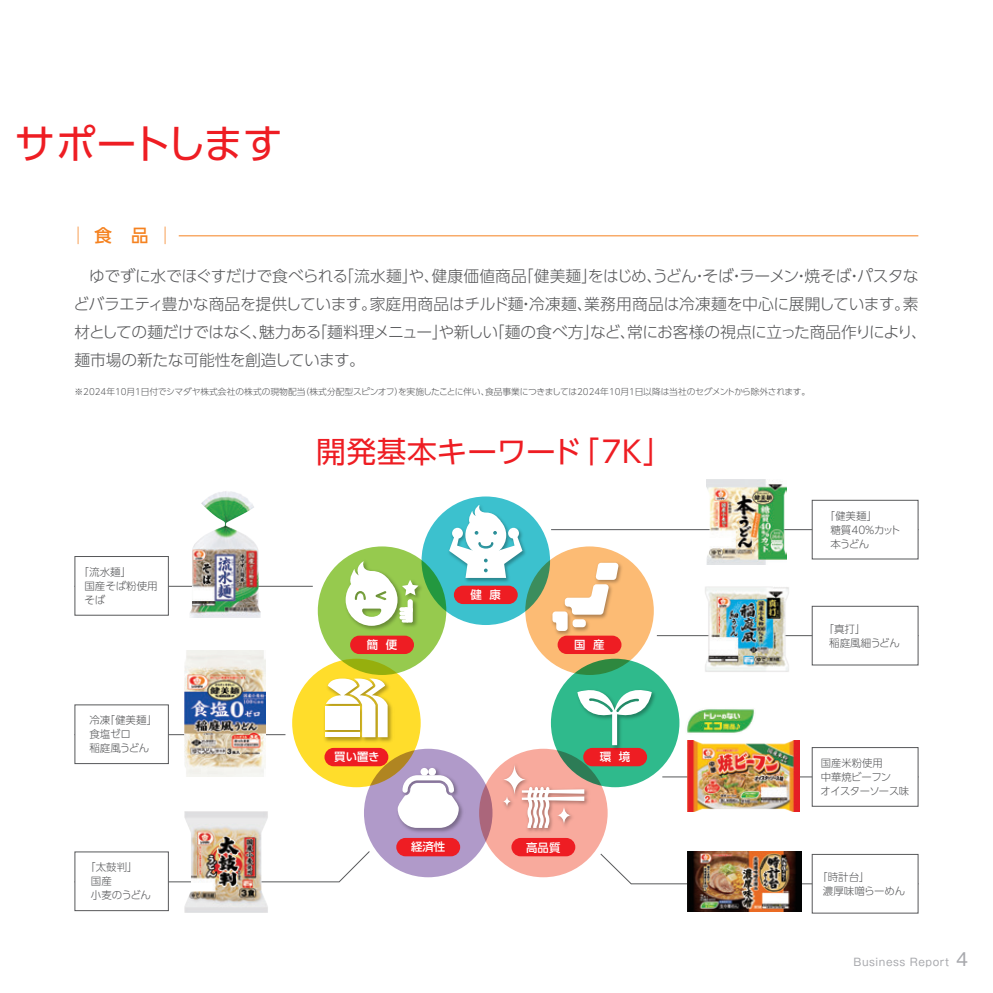
<style>
.page{position:relative;width:993px;height:993px;background:#fff}
.page>*{position:absolute;margin:0;border:0;box-sizing:border-box;transform-origin:0 0}
.t1{font:40.25px "UD Shin Go Pro";letter-spacing:-.045em;color:#ee1d23}
.t2{font:29.75px "UD Shin Go Pro";letter-spacing:.015em;color:#ee1d23}
.t3{font:500 17.5px "UD Shin Go Pro";color:#f58220}
.t4{font:300 15.75px/28px "UD Shin Go Pro";letter-spacing:-.02em;color:#57585a}
.t5{font:500 11.38px "UD Shin Go Pro";color:#fff}
.t6{font:300 10.5px/14px "UD Shin Go Pro";color:#57585a}
.t7{font:300 10.5px/14px "UD Shin Go Pro";letter-spacing:-.03em;color:#57585a}
.t8{font:300 10.5px/14px "UD Shin Go Pro";letter-spacing:-.02em;color:#57585a}
.t9{font:10.5px "Gothic MB101 Pr 5";letter-spacing:.05em;color:#a8a9ad}
.t10{font:300 8.75px "UD Shin Go Pro";letter-spacing:-.02em;color:#57585a}
.s1{font-size:17.5px}
</style>
<div class="page">
<div style="left:421px;top:496px;width:129px;height:128px;background:#3cc1ce;border-radius:50%"></div>
<div style="left:525px;top:546px;width:128px;height:128px;background:#fcbb74;border-radius:50%"></div>
<div style="left:550px;top:658px;width:129px;height:129px;background:#2fba8c;border-radius:50%"></div>
<div style="left:479px;top:748px;width:128px;height:129px;background:#f8aa9d;border-radius:50%"></div>
<div style="left:364px;top:748px;width:128px;height:129px;background:#b09ac9;border-radius:50%"></div>
<div style="left:292px;top:658px;width:128px;height:129px;background:#ffdd2b;border-radius:50%"></div>
<svg style="left:318px;top:546px;width:128px;height:128px;background:#8ec248"></svg>
<img style="left:342px;top:557px;width:83px;height:75px">
<svg style="left:345px;top:561px;width:73px;height:64px"></svg>
<img style="left:446px;top:501px;width:82px;height:81px">
<svg style="left:449px;top:504px;width:73px;height:73px"></svg>
<div style="left:453px;top:585px;width:64px;height:19px;background:#ee1d23;border-radius:9px"></div>
<div style="left:557px;top:635px;width:64px;height:18px;background:#ee1d23;border-radius:9px"></div>
<div style="left:583px;top:747px;width:64px;height:19px;background:#ee1d23;border-radius:9px"></div>
<div style="left:511px;top:837px;width:64px;height:19px;background:#ee1d23;border-radius:9px"></div>
<div style="left:324px;top:747px;width:64px;height:19px;background:#ee1d23;border-radius:9px"></div>
<div style="left:396px;top:837px;width:64px;height:19px;background:#ee1d23;border-radius:9px"></div>
<div style="left:350px;top:635px;width:64px;height:18px;background:#ee1d23;border-radius:9px"></div>
<img style="left:324px;top:674px;width:69px;height:68px">
<svg style="left:326px;top:678px;width:61px;height:59px;background:#f2e9bb"></svg>
<div style="left:325px;top:706px;width:34px;height:23px;background:#fff"></div>
<div style="left:325px;top:732px;width:34px;height:5px;background:#fff"></div>
<img style="left:498px;top:759px;width:92px;height:73px">
<svg style="left:521px;top:786px;width:63px;height:41px"></svg>
<svg style="left:502px;top:763px;width:24px;height:32px"></svg>
<svg style="left:556px;top:805px;width:15px;height:19px"></svg>
<svg style="left:502px;top:795px;width:9px;height:11px"></svg>
<img style="left:394px;top:764px;width:69px;height:68px">
<svg style="left:397px;top:775px;width:61px;height:52px;background:#e9e5ee"></svg>
<div style="left:420px;top:767px;width:8px;height:8px;background:#fff;border-radius:50%"></div>
<div style="left:428px;top:767px;width:8px;height:8px;background:#fff;border-radius:50%"></div>
<img style="left:548px;top:559px;width:74px;height:78px">
<svg style="left:552px;top:562px;width:66px;height:68px"></svg>
<img style="left:585px;top:692px;width:70px;height:59px">
<svg style="left:577px;top:690px;width:74px;height:55px"></svg>
<hr style="left:662px;top:776px;width:256px;height:1px;background:#57585a">
<hr style="left:74px;top:734px;width:211px;height:1px;background:#57585a">
<svg style="left:74px;top:851px;width:296px;height:31px"></svg>
<svg style="left:600px;top:852px;width:211px;height:32px"></svg>
<hr style="left:656px;top:635px;width:262px;height:1px;background:#57585a">
<hr style="left:74px;top:585px;width:239px;height:1px;background:#57585a">
<img style="left:189px;top:491px;width:71px;height:126px">
<img style="left:184px;top:811px;width:84px;height:101px">
<img style="left:687px;top:709px;width:67px;height:24px">
<img style="left:184px;top:650px;width:81px;height:126px">
<div style="left:811px;top:747px;width:107px;height:59px;background:#fff;border:1px solid #57585a"></div>
<div style="left:811px;top:853px;width:107px;height:60px;background:#fff;border:1px solid #57585a"></div>
<div style="left:811px;top:606px;width:107px;height:59px;background:#fff;border:1px solid #57585a"></div>
<div style="left:75px;top:556px;width:93px;height:59px;background:#fff;border:1px solid #57585a"></div>
<hr style="left:551px;top:529px;width:367px;height:1px;background:#57585a">
<div style="left:811px;top:500px;width:107px;height:59px;background:#fff;border:1px solid #57585a"></div>
<img style="left:706px;top:479px;width:79px;height:85px">
<img style="left:701px;top:586px;width:89px;height:86px">
<img style="left:687px;top:740px;width:112px;height:70px">
<img style="left:687px;top:851px;width:114px;height:60px">
<div style="left:75px;top:704px;width:93px;height:59px;background:#fff"></div>
<div style="left:75px;top:851px;width:93px;height:59px;background:#fff"></div>
<hr style="left:179px;top:235px;width:739px;height:1px;background:#f58220">
<h1 class="t1" style="left:15px;top:111px;width:270px">サポートします</h1>
<p class="t3" style="left:69px;top:221px;width:106px">│ 食　品 │</p>
<p class="t4" style="left:73px;top:261px;width:854px;text-indent:16px">ゆでずに水でほぐすだけで食べられる「流水麺」や、健康価値商品「健美麺」をはじめ、うどん・そば・ラーメン・焼そば・パスタなどバラエティ豊かな商品を提供しています。家庭用商品はチルド麺・冷凍麺、業務用商品は冷凍麺を中心に展開しています。素材としての麺だけではなく、魅力ある「麺料理メニュー」や新しい「麺の食べ方」など、常にお客様の視点に立った商品作りにより、麺市場の新たな可能性を創造しています。</p>
<p class="t10" style="left:74px;top:384px;width:737px">※2024年10月1日付でシマダヤ株式会社の株式の現物配当（株式分配型スピンオフ）を実施したことに伴い、食品事業につきましては2024年10月1日以降は当社のセグメントから除外されます。</p>
<p class="t6" style="left:84px;top:564px;width:75px;text-indent:-6px">「流水麺」<br>国産そば粉使用そば</p>
<p class="t6" style="left:89px;top:712px;width:69px">冷凍「健美麺」食塩ゼロ<br>稲庭風うどん</p>
<p class="t6" style="left:91px;top:859px;width:62px;text-indent:-6px">「太鼓判」<br>国産<br>小麦のうどん</p>
<h2 class="t2" style="left:316px;top:427px;width:358px">開発基本キーワード「7K」</h2>
<p class="t5" style="left:366px;top:635px;width:32px">簡 便</p>
<p class="t5" style="left:470px;top:585px;width:32px">健 康</p>
<p class="t5" style="left:574px;top:635px;width:32px">国 産</p>
<p class="t5" style="left:334px;top:747px;width:47px">買い置き</p>
<p class="t5" style="left:411px;top:837px;width:36px">経済性</p>
<p class="t5" style="left:526px;top:837px;width:36px">高品質</p>
<p class="t5" style="left:599px;top:747px;width:32px">環 境</p>
<p class="t8" style="left:830px;top:508px;width:72px;text-indent:-6px">「健美麺」<br>糖質40％カット本うどん</p>
<p class="t6" style="left:829px;top:621px;width:72px;text-indent:-6px">「真打」<br>稲庭⾵細うどん</p>
<p class="t7" style="left:820px;top:755px;width:90px">国産米粉使用<br>中華焼ビーフン<br>オイスターソース味</p>
<p class="t6" style="left:822px;top:869px;width:84px;text-indent:-6px">「時計台」<br>濃厚味噌らーめん</p>
<p class="t9" style="left:853px;top:953px;width:116px">Business Report <span class="s1">4</span></p>
</div>
